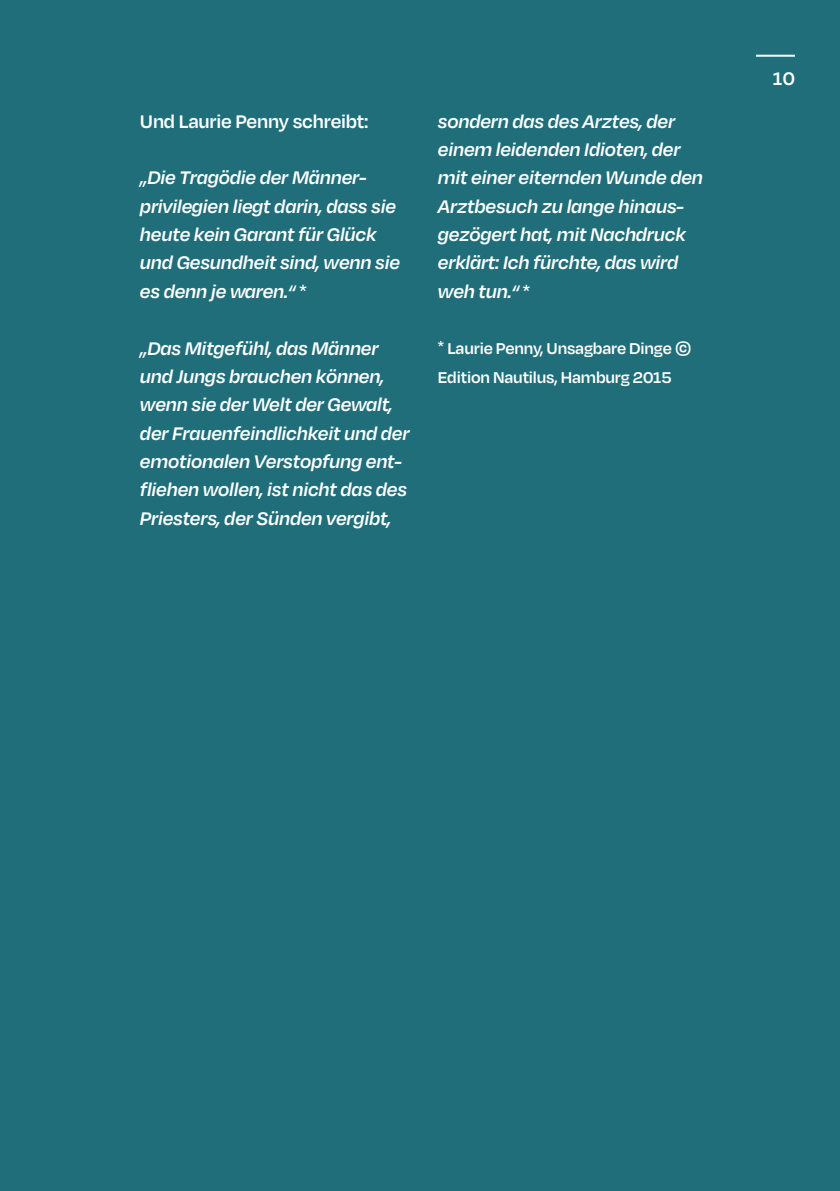
<style>
.page{position:relative;width:840px;height:1191px;background:#fff}
.page>*{position:absolute;margin:0;border:0;box-sizing:border-box;transform-origin:0 0}
.t1{font:italic 600 21px/28.4px "Degular";letter-spacing:-.01em;color:#fff}
.t2{font:600 21px "Degular";letter-spacing:-.01em;color:#fff}
.t3{font:600 18px/28.4px "Degular";letter-spacing:-.01em;color:#fff}
.s1{font-family:"Suisse Intl";font-weight:400;font-style:normal}
.s2{font-family:"Suisse Intl";font-weight:400}
</style>
<div class="page">
<div style="left:0;top:0;width:839px;height:1191px;background:#206e7a"></div>
<hr style="left:755px;top:55px;width:39px;height:2px;background:#fff">
<p class="t2" style="left:140px;top:108px;width:230px">Und Laurie Penny schreibt:</p>
<p class="t1" style="left:140px;top:163px;width:261px">„Die Tragödie der Männer&shy;privilegien liegt darin, dass sie heute kein Garant für Glück und Gesundheit sind, wenn sie es denn je waren.“ <span class="s1">*</span></p>
<p class="t1" style="left:140px;top:333px;width:271px">„Das Mitgefühl, das Männer und Jungs brauchen können, wenn sie der Welt der Gewalt, der Frauenfeindlichkeit und der emotionalen Verstopfung ent&shy;fliehen wollen, ist nicht das des<br>Priesters, der Sünden vergibt,</p>
<p class="t1" style="left:437px;top:106px;width:266px">sondern das des Arztes, der einem leidenden Idioten, der mit einer eiternden Wunde den<br>Arztbesuch zu lange hinaus&shy;gezögert hat, mit Nachdruck erklärt: Ich fürchte, das wird weh tun.“ <span class="s1">*</span></p>
<p class="t3" style="left:437px;top:334px;width:255px"><span class="s2">*</span> Laurie Penny, Unsagbare Dinge ©<br>Edition Nautilus, Hamburg 2015</p>
<p class="t2" style="left:772px;top:65px;width:24px">10</p>
</div>
